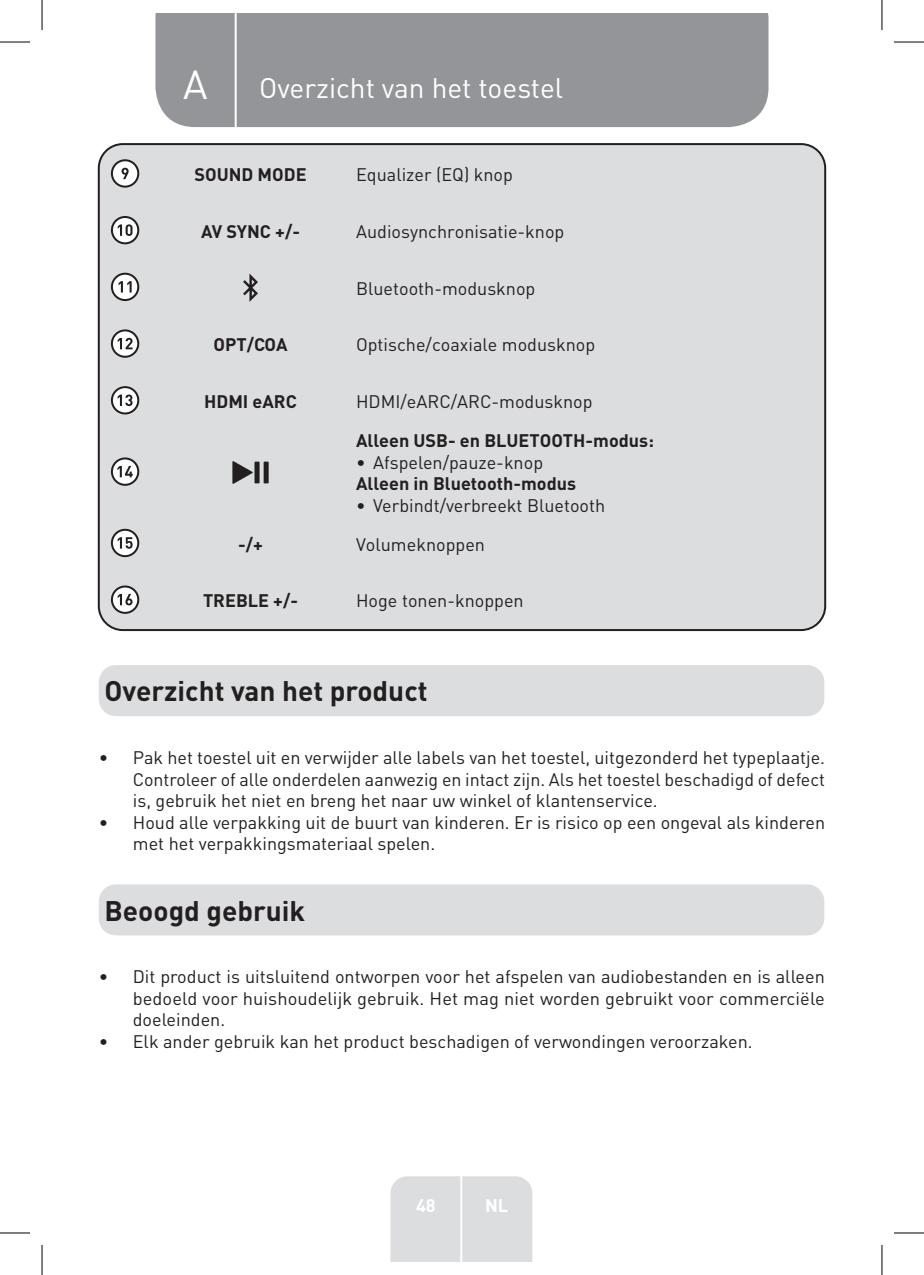
<style>
.page{position:relative;width:924px;height:1275px;background:#fff}
.page>*{position:absolute;margin:0;border:0;box-sizing:border-box;transform-origin:0 0}
.t1{font:40px "DIN Pro";color:#fff}
.Headline-01{font:700 28px "DIN Pro";color:#231f20}
.TitreGauche__gabarit{font:28px "DIN Pro";color:#fff}
.Left__Table{font:18px/21.6px "DIN Pro";color:#231f20;text-align:justify}
.Left__Table-2{font:700 18px "DIN Pro";color:#231f20}
.Centre__Table{font:700 18px "DIN Pro";color:#231f20}
.t2{font:700 18px "DIN Pro";color:#fff}
</style>
<div class="page">
<div style="left:155px;top:14px;width:613px;height:113px;background:#939598"></div>
<div style="left:390px;top:1176px;width:142px;height:85px;background:#dcdddf"></div>
<hr style="left:460px;top:1153px;width:2px;height:108px;background:#fff">
<hr style="left:234px;top:14px;width:2px;height:116px;background:#fff">
<div style="left:99px;top:665px;width:724px;height:51px;background:#dcdddf;border-radius:17px"></div>
<div style="left:99px;top:884px;width:724px;height:51px;background:#dcdddf;border-radius:17px"></div>
<div style="left:99px;top:144px;width:725px;height:486px;background:#dcdddf;border-radius:24px"></div>
<svg style="left:112px;top:160px;width:26px;height:27px"></svg>
<div style="left:111px;top:159px;width:28px;height:29px;border:2px solid #231f20;border-radius:50%"></div>
<svg style="left:121px;top:168px;width:8px;height:11px"></svg>
<svg style="left:112px;top:217px;width:26px;height:26px"></svg>
<div style="left:111px;top:216px;width:28px;height:28px;border:2px solid #231f20;border-radius:50%"></div>
<svg style="left:118px;top:224px;width:14px;height:12px"></svg>
<svg style="left:112px;top:274px;width:26px;height:26px"></svg>
<div style="left:111px;top:273px;width:28px;height:28px;border:2px solid #231f20;border-radius:50%"></div>
<svg style="left:118px;top:281px;width:14px;height:11px"></svg>
<svg style="left:243px;top:273px;width:15px;height:29px"></svg>
<svg style="left:112px;top:330px;width:26px;height:27px"></svg>
<div style="left:111px;top:329px;width:28px;height:29px;border:2px solid #231f20;border-radius:50%"></div>
<svg style="left:118px;top:338px;width:14px;height:11px"></svg>
<svg style="left:112px;top:387px;width:26px;height:26px"></svg>
<div style="left:111px;top:386px;width:28px;height:28px;border:2px solid #231f20;border-radius:50%"></div>
<svg style="left:117px;top:394px;width:15px;height:12px"></svg>
<svg style="left:112px;top:458px;width:26px;height:27px"></svg>
<div style="left:111px;top:457px;width:28px;height:29px;border:2px solid #231f20;border-radius:50%"></div>
<svg style="left:117px;top:466px;width:16px;height:11px"></svg>
<div style="left:254px;top:461px;width:5px;height:22px;background:#231f20"></div>
<div style="left:263px;top:461px;width:5px;height:22px;background:#231f20"></div>
<svg style="left:232px;top:461px;width:21px;height:23px"></svg>
<svg style="left:112px;top:530px;width:26px;height:26px"></svg>
<div style="left:111px;top:529px;width:28px;height:28px;border:2px solid #231f20;border-radius:50%"></div>
<svg style="left:118px;top:537px;width:14px;height:12px"></svg>
<svg style="left:112px;top:586px;width:26px;height:27px"></svg>
<div style="left:111px;top:585px;width:28px;height:29px;border:2px solid #231f20;border-radius:50%"></div>
<svg style="left:118px;top:594px;width:14px;height:11px"></svg>
<hr style="left:0;top:42px;width:30px;height:1px;background:#000">
<hr style="left:893px;top:42px;width:30px;height:1px;background:#000">
<hr style="left:0;top:1232px;width:30px;height:1px;background:#000">
<hr style="left:893px;top:1232px;width:30px;height:1px;background:#000">
<hr style="left:42px;top:0;width:1px;height:30px;background:#000">
<hr style="left:42px;top:1245px;width:1px;height:30px;background:#000">
<hr style="left:881px;top:0;width:1px;height:30px;background:#000">
<hr style="left:881px;top:1245px;width:1px;height:30px;background:#000">
<p class="t1" style="left:183px;top:57px;width:26px">A</p>
<p class="TitreGauche__gabarit" style="left:259px;top:69px;width:305px">Overzicht van het toestel</p>
<p class="Centre__Table" style="left:194px;top:162px;width:114px">SOUND MODE</p>
<p class="Left__Table" style="left:356px;top:163px;width:158px">Equalizer (EQ) knop</p>
<p class="Centre__Table" style="left:201px;top:219px;width:100px">AV SYNC +/-</p>
<p class="Left__Table" style="left:356px;top:220px;width:210px">Audiosynchronisatie-knop</p>
<p class="Left__Table" style="left:356px;top:276px;width:181px">Bluetooth-modusknop</p>
<p class="Centre__Table" style="left:213px;top:332px;width:75px">OPT/COA</p>
<p class="Left__Table" style="left:356px;top:333px;width:240px">Optische/coaxiale modusknop</p>
<p class="Centre__Table" style="left:204px;top:389px;width:94px">HDMI eARC</p>
<p class="Left__Table" style="left:356px;top:390px;width:238px">HDMI/eARC/ARC-modusknop</p>
<p class="Left__Table-2" style="left:356px;top:428px;width:299px">Alleen USB- en BLUETOOTH-modus:</p>
<p class="Left__Table" style="left:356px;top:450px;width:188px">• Afspelen/pauze-knop</p>
<p class="Left__Table-2" style="left:356px;top:471px;width:221px">Alleen in Bluetooth-modus</p>
<p class="Left__Table" style="left:356px;top:494px;width:250px">• Verbindt/verbreekt Bluetooth</p>
<p class="Centre__Table" style="left:238px;top:532px;width:26px">-/+</p>
<p class="Left__Table" style="left:356px;top:532px;width:130px">Volumeknoppen</p>
<p class="Centre__Table" style="left:203px;top:588px;width:96px">TREBLE +/-</p>
<p class="Left__Table" style="left:356px;top:589px;width:169px">Hoge tonen-knoppen</p>
<p class="Headline-01" style="left:104px;top:672px;width:324px">Overzicht van het product</p>
<p class="Left__Table" style="left:133px;top:746px;width:693px;text-indent:-34px">• Pak het toestel uit en verwijder alle labels van het toestel, uitgezonderd het typeplaatje.<br>Controleer of alle onderdelen aanwezig en intact zijn. Als het toestel beschadigd of defect is, gebruik het niet en breng het naar uw winkel of klantenservice.</p>
<p class="Left__Table" style="left:133px;top:810px;width:693px;text-indent:-34px">• Houd alle verpakking uit de buurt van kinderen. Er is risico op een ongeval als kinderen met het verpakkingsmateriaal spelen.</p>
<p class="Headline-01" style="left:104px;top:891px;width:202px">Beoogd gebruik</p>
<p class="Left__Table" style="left:133px;top:965px;width:693px;text-indent:-34px">• Dit product is uitsluitend ontworpen voor het afspelen van audiobestanden en is alleen bedoeld voor huishoudelijk gebruik. Het mag niet worden gebruikt voor commerciële doeleinden.</p>
<p class="Left__Table" style="left:99px;top:1030px;width:655px">• Elk ander gebruik kan het product beschadigen of verwondingen veroorzaken.</p>
<p class="t2" style="left:416px;top:1192px;width:21px">48</p>
<p class="t2" style="left:485px;top:1192px;width:25px">NL</p>
</div>
